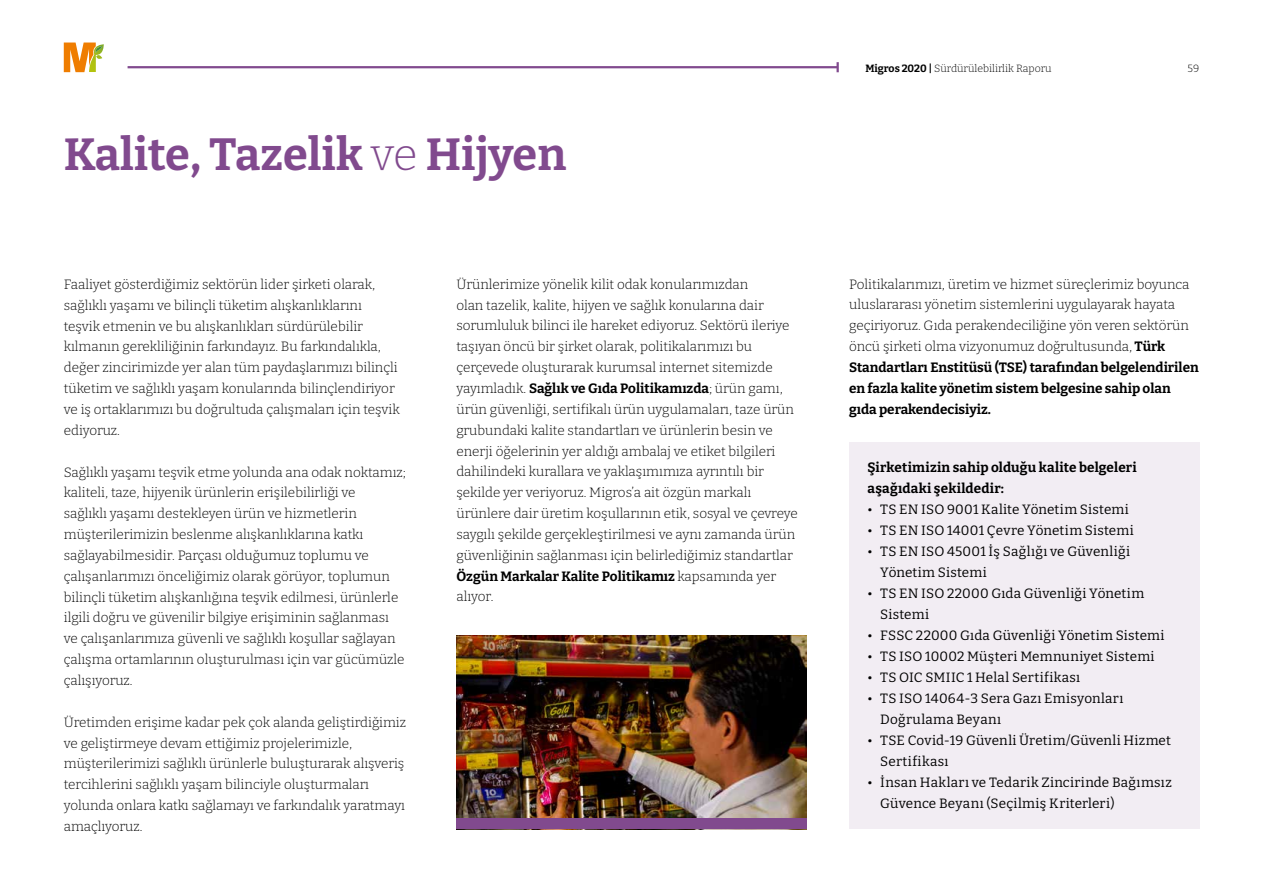
<style>
.page{position:relative;width:1263px;height:893px;background:#fff}
.page>*{position:absolute;margin:0;border:0;box-sizing:border-box;transform-origin:0 0}
.t1{font:700 45px "Bitter";color:#814a8e}
.t2{font:300 13.5px/20.9px "Bitter";color:#000}
.t3{font:13.5px/21px "Bitter";letter-spacing:.015em;color:#000}
.t4{font:700 13.5px/21px "Bitter";letter-spacing:.015em;color:#000}
.t5{font:300 10.5px "Bitter";color:#000}
.s1{font-weight:300}
.s2{font-weight:700}
</style>
<div class="page">
<hr style="left:128px;top:66px;width:710px;height:2px;background:#814a8e">
<svg style="left:836px;top:62px;width:3px;height:10px"></svg>
<svg style="left:64px;top:43px;width:40px;height:29px"></svg>
<div style="left:849px;top:442px;width:350px;height:387px;background:#f2edf3"></div>
<img style="left:456px;top:636px;width:350px;height:183px">
<div style="left:456px;top:819px;width:350px;height:10px;background:#814a8e"></div>
<h1 class="t1" style="left:64px;top:125px;width:504px">Kalite, Tazelik <span class="s1">ve</span> Hijyen</h1>
<p class="t5" style="left:865px;top:62px;width:188px"><span class="s2">Migros 2020 |</span> Sürdürülebilirlik Raporu</p>
<p class="t5" style="left:1187px;top:62px;width:13px">59</p>
<p class="t2" style="left:64px;top:273px;width:337px">Faaliyet gösterdiğimiz sektörün lider şirketi olarak, sağlıklı yaşamı ve bilinçli tüketim alışkanlıklarını teşvik etmenin ve bu alışkanlıkları sürdürülebilir kılmanın gerekliliğinin farkındayız. Bu farkındalıkla, değer zincirimizde yer alan tüm paydaşlarımızı bilinçli tüketim ve sağlıklı yaşam konularında bilinçlendiriyor ve iş ortaklarımızı bu doğrultuda çalışmaları için teşvik ediyoruz.</p>
<p class="t2" style="left:64px;top:461px;width:343px">Sağlıklı yaşamı teşvik etme yolunda ana odak noktamız; kaliteli, taze, hijyenik ürünlerin erişilebilirliği ve<br>sağlıklı yaşamı destekleyen ürün ve hizmetlerin müşterilerimizin beslenme alışkanlıklarına katkı sağlayabilmesidir. Parçası olduğumuz toplumu ve çalışanlarımızı önceliğimiz olarak görüyor, toplumun bilinçli tüketim alışkanlığına teşvik edilmesi, ürünlerle ilgili doğru ve güvenilir bilgiye erişiminin sağlanması ve çalışanlarımıza güvenli ve sağlıklı koşullar sağlayan çalışma ortamlarının oluşturulması için var gücümüzle çalışıyoruz.</p>
<p class="t2" style="left:64px;top:711px;width:344px">Üretimden erişime kadar pek çok alanda geliştirdiğimiz ve geliştirmeye devam ettiğimiz projelerimizle, müşterilerimizi sağlıklı ürünlerle buluşturarak alışveriş tercihlerini sağlıklı yaşam bilinciyle oluşturmaları yolunda onlara katkı sağlamayı ve farkındalık yaratmayı amaçlıyoruz.</p>
<p class="t2" style="left:456px;top:273px;width:343px">Ürünlerimize yönelik kilit odak konularımızdan<br>olan tazelik, kalite, hijyen ve sağlık konularına dair sorumluluk bilinci ile hareket ediyoruz. Sektörü ileriye taşıyan öncü bir şirket olarak, politikalarımızı bu çerçevede oluşturarak kurumsal internet sitemizde yayımladık. <span class="s2">Sağlık ve Gıda Politikamızda</span>; ürün gamı, ürün güvenliği, sertifikalı ürün uygulamaları, taze ürün grubundaki kalite standartları ve ürünlerin besin ve enerji öğelerinin yer aldığı ambalaj ve etiket bilgileri dahilindeki kurallara ve yaklaşımımıza ayrıntılı bir şekilde yer veriyoruz. Migros’a ait özgün markalı ürünlere dair üretim koşullarının etik, sosyal ve çevreye saygılı şekilde gerçekleştirilmesi ve aynı zamanda ürün güvenliğinin sağlanması için belirlediğimiz standartlar <span class="s2">Özgün Markalar Kalite Politikamız</span> kapsamında yer alıyor.</p>
<p class="t2" style="left:849px;top:273px;width:351px">Politikalarımızı, üretim ve hizmet süreçlerimiz boyunca uluslararası yönetim sistemlerini uygulayarak hayata geçiriyoruz. Gıda perakendeciliğine yön veren sektörün öncü şirketi olma vizyonumuz doğrultusunda, <span class="s2">Türk Standartları Enstitüsü (TSE) tarafından belgelendirilen en fazla kalite yönetim sistem belgesine sahip olan gıda perakendecisiyiz.</span></p>
<p class="t4" style="left:867px;top:456px;width:271px">Şirketimizin sahip olduğu kalite belgeleri aşağıdaki şekildedir:</p>
<p class="t3" style="left:867px;top:498px;width:263px">• TS EN ISO 9001 Kalite Yönetim Sistemi</p>
<p class="t3" style="left:867px;top:519px;width:268px">• TS EN ISO 14001 Çevre Yönetim Sistemi</p>
<p class="t3" style="left:880px;top:540px;width:251px;text-indent:-13px">• TS EN ISO 45001 İş Sağlığı ve Güvenliği<br>Yönetim Sistemi</p>
<p class="t3" style="left:880px;top:582px;width:265px;text-indent:-13px">• TS EN ISO 22000 Gıda Güvenliği Yönetim<br>Sistemi</p>
<p class="t3" style="left:867px;top:624px;width:299px">• FSSC 22000 Gıda Güvenliği Yönetim Sistemi</p>
<p class="t3" style="left:867px;top:645px;width:289px">• TS ISO 10002 Müşteri Memnuniyet Sistemi</p>
<p class="t3" style="left:867px;top:666px;width:214px">• TS OIC SMIIC 1 Helal Sertifikası</p>
<p class="t3" style="left:880px;top:687px;width:245px;text-indent:-13px">• TS ISO 14064-3 Sera Gazı Emisyonları<br>Doğrulama Beyanı</p>
<p class="t3" style="left:880px;top:729px;width:292px;text-indent:-13px">• TSE Covid-19 Güvenli Üretim/Güvenli Hizmet<br>Sertifikası</p>
<p class="t3" style="left:880px;top:771px;width:293px;text-indent:-13px">• İnsan Hakları ve Tedarik Zincirinde Bağımsız<br>Güvence Beyanı (Seçilmiş Kriterleri)</p>
</div>
